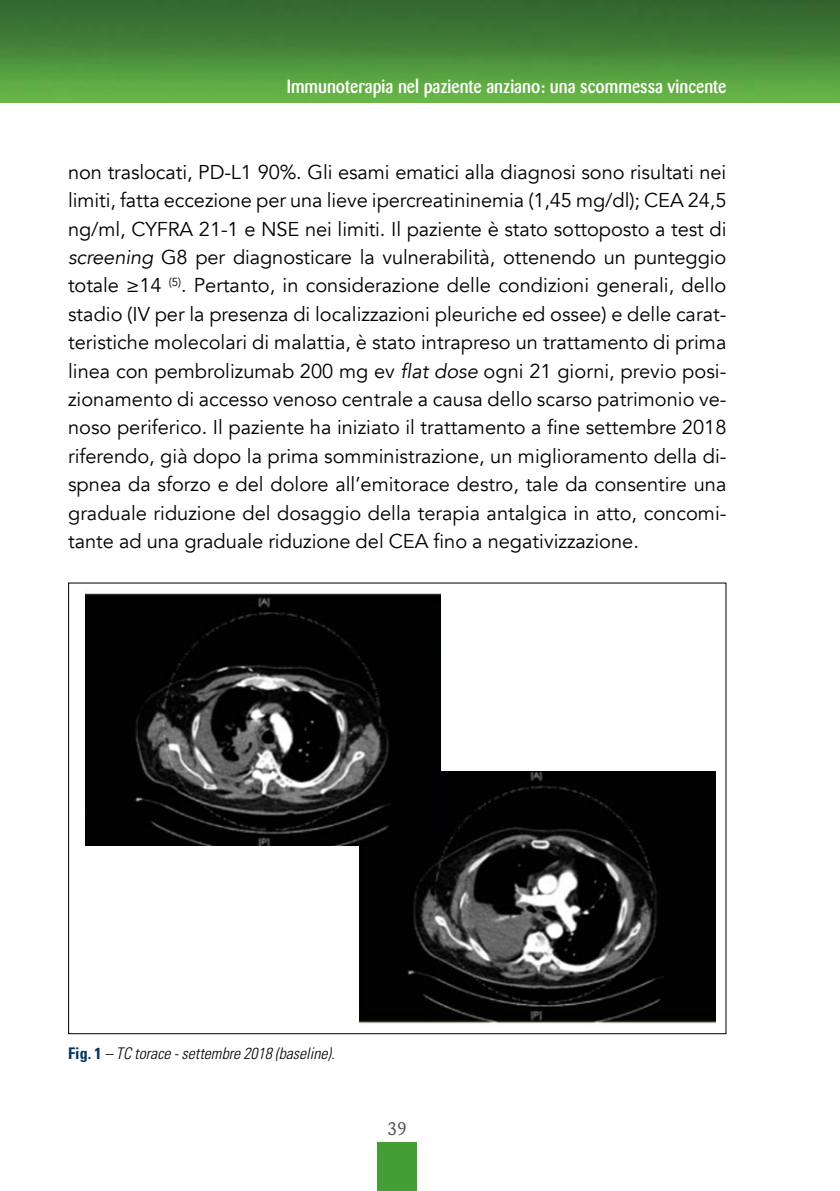
<style>
.page{position:relative;width:840px;height:1191px;background:#fff}
.page>*{position:absolute;margin:0;border:0;box-sizing:border-box;transform-origin:0 0}
.t1{font:20px/28.4px "Avenir";color:#000;text-align:justify}
.t2{font:500 19px "Barmeno";color:#fff;scale:.9 1}
.t3{font:18px "Barmeno";color:#575756}
.t4{font:italic 300 condensed 16px "Univers";color:#000}
.s1{font-style:italic}
.s2{font-weight:700;font-style:normal;color:#003761}
</style>
<div class="page">
<img style="left:0;top:0;width:839px;height:102px">
<div style="left:377px;top:1142px;width:40px;height:49px;background:#459d36"></div>
<img style="left:359px;top:771px;width:355px;height:253px">
<img style="left:85px;top:593px;width:355px;height:252px">
<p class="t2" style="left:286px;top:76px;width:490px">Immunoterapia nel paziente anziano: una scommessa vincente</p>
<p class="t1" style="left:68px;top:158px;width:659px">non traslocati, PD-L1 90%. Gli esami ematici alla diagnosi sono risultati nei limiti, fatta eccezione per una lieve ipercreatininemia (1,45 mg/dl); CEA 24,5 ng/ml, CYFRA 21-1 e NSE nei limiti. Il paziente è stato sottoposto a test di <span class="s1">screening</span> G8 per diagnosticare la vulnerabilità, ottenendo un punteggio totale ≥14 <sup>(5)</sup>. Pertanto, in considerazione delle condizioni generali, dello stadio (IV per la presenza di localizzazioni pleuriche ed ossee) e delle carat&shy;teristiche molecolari di malattia, è stato intrapreso un trattamento di prima linea con pembrolizumab 200 mg ev <span class="s1">flat dose</span> ogni 21 giorni, previo posi&shy;zionamento di accesso venoso centrale a causa dello scarso patrimonio ve&shy;noso periferico. Il paziente ha iniziato il trattamento a fine settembre 2018 riferendo, già dopo la prima somministrazione, un miglioramento della di&shy;spnea da sforzo e del dolore all’emitorace destro, tale da consentire una graduale riduzione del dosaggio della terapia antalgica in atto, concomi&shy;tante ad una graduale riduzione del CEA fino a negativizzazione.</p>
<p class="t4" style="left:68px;top:1044px;width:268px"><span class="s2">Fig. 1</span> – TC torace - settembre 2018 (baseline).</p>
<p class="t3" style="left:387px;top:1118px;width:21px">39</p>
</div>
